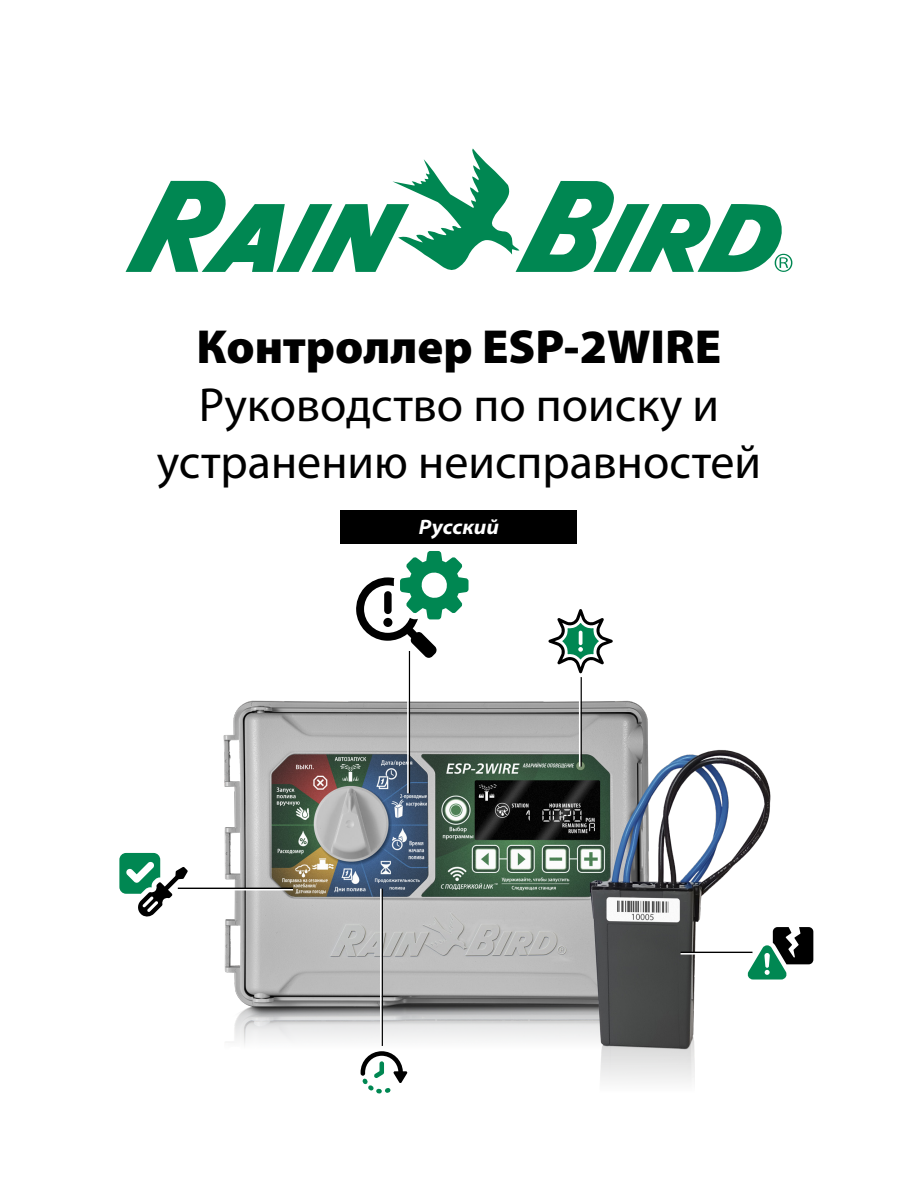
<style>
.page{position:relative;width:918px;height:1188px;background:#fff}
.page>*{position:absolute;margin:0;border:0;box-sizing:border-box;transform-origin:0 0}
.t1{font:48px/57.6px "Myriad Pro";color:#000;text-align:center}
.t2{font:900 48px "Myriad Pro";color:#000}
.t3{font:italic 700 semi-expanded 21px "Myriad Pro";color:#fff}
</style>
<div class="page">
<svg style="left:126px;top:148px;width:666px;height:124px"></svg>
<div style="left:341px;top:510px;width:236px;height:34px;background:#000"></div>
<img style="left:223px;top:700px;width:548px;height:394px">
<svg style="left:548px;top:609px;width:65px;height:64px"></svg>
<hr style="left:580px;top:677px;width:2px;height:90px;background:#000">
<hr style="left:579px;top:677px;width:1px;height:90px;background:#fff">
<svg style="left:356px;top:551px;width:113px;height:107px"></svg>
<hr style="left:409px;top:651px;width:1px;height:142px;background:#000">
<hr style="left:407px;top:651px;width:2px;height:142px;background:#fff">
<svg style="left:361px;top:1051px;width:47px;height:42px"></svg>
<hr style="left:381px;top:889px;width:2px;height:157px;background:#000">
<hr style="left:380px;top:889px;width:2px;height:157px;background:#fff">
<svg style="left:748px;top:927px;width:65px;height:53px"></svg>
<hr style="left:681px;top:952px;width:71px;height:1px;background:#000">
<hr style="left:681px;top:953px;width:71px;height:2px;background:#fff">
<svg style="left:119px;top:853px;width:69px;height:64px"></svg>
<hr style="left:178px;top:888px;width:115px;height:1px;background:#000">
<hr style="left:178px;top:889px;width:115px;height:2px;background:#fff">
<p class="t2" style="left:197px;top:320px;width:526px">Контроллер ESP-2WIRE</p>
<p class="t1" style="left:157px;top:377px;width:606px">Руководство по поиску и устранению неисправностей</p>
<p class="t3" style="left:419px;top:515px;width:82px">Русский</p>
</div>
